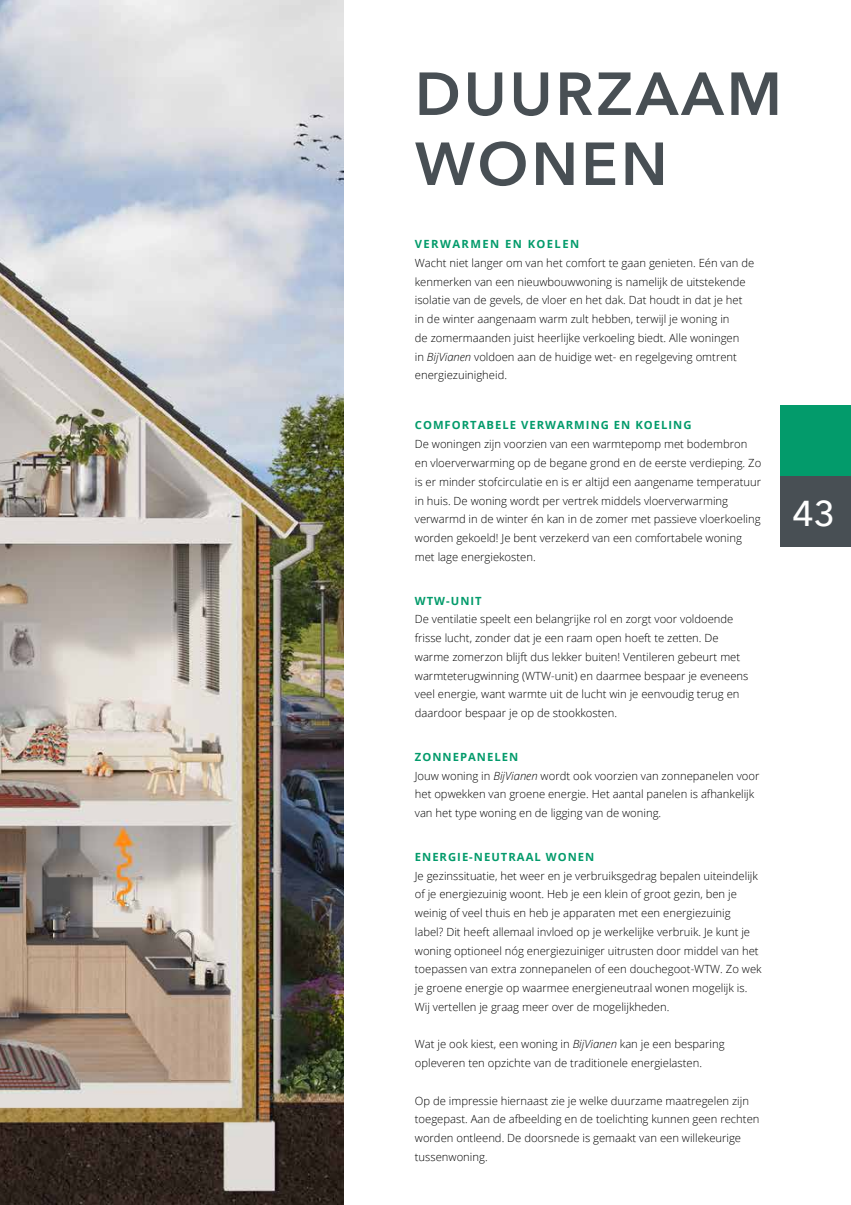
<style>
.page{position:relative;width:851px;height:1205px;background:#fff}
.page>*{position:absolute;margin:0;border:0;box-sizing:border-box;transform-origin:0 0}
.t1{font:600 60px/70px "Avenir Next";letter-spacing:.05em;color:#484f54}
.t2{font:500 35.88px "Avenir Next";color:#fff}
.t3{font:300 11.25px/18.8px "Open Sans";color:#000}
.t4{font:700 11.25px "Open Sans";letter-spacing:.09em;color:#039b6b}
.t5{font:700 11.25px "Open Sans";letter-spacing:.125em;color:#039b6b}
.s1{font-style:italic}
.s2{font-weight:700;color:#039b6b}
</style>
<div class="page">
<img style="left:0;top:0;width:344px;height:1205px">
<div style="left:780px;top:476px;width:70px;height:71px;background:#484f54"></div>
<div style="left:780px;top:405px;width:70px;height:71px;background:#039b6b"></div>
<h1 class="t1" style="left:415px;top:58px;width:368px">DUURZAAM<br>WONEN</h1>
<p class="t5" style="left:415px;top:236px;width:166px">VERWARMEN EN KOELEN</p>
<p class="t3" style="left:415px;top:253px;width:341px">Wacht niet langer om van het comfort te gaan genieten. Eén van de kenmerken van een nieuwbouwwoning is namelijk de uitstekende isolatie van de gevels, de vloer en het dak. Dat houdt in dat je het in de winter aangenaam warm zult hebben, terwijl je woning in<br>de zomermaanden juist heerlijke verkoeling biedt. Alle woningen<br>in <span class="s1">BijVianen</span> voldoen aan de huidige wet- en regelgeving omtrent energiezuinigheid.</p>
<p class="t4" style="left:415px;top:417px;width:278px">COMFORTABELE VERWARMING EN KOELING</p>
<p class="t3" style="left:415px;top:434px;width:348px">De woningen zijn voorzien van een warmtepomp met bodembron en vloerverwarming op de begane grond en de eerste verdieping. Zo is er minder stofcirculatie en is er altijd een aangename temperatuur in huis. De woning wordt per vertrek middels vloerverwarming verwarmd in de winter én kan in de zomer met passieve vloerkoeling worden gekoeld! Je bent verzekerd van een comfortabele woning met lage energiekosten.</p>
<p class="t4" style="left:415px;top:592px;width:68px">WTW-UNIT</p>
<p class="t3" style="left:415px;top:609px;width:335px">De ventilatie speelt een belangrijke rol en zorgt voor voldoende frisse lucht, zonder dat je een raam open hoeft te zetten. De warme zomerzon blijft dus lekker buiten! Ventileren gebeurt met warmteterugwinning (WTW-unit) en daarmee bespaar je eveneens veel energie, want warmte uit de lucht win je eenvoudig terug en daardoor bespaar je op de stookkosten.</p>
<p class="t3" style="left:415px;top:747px;width:346px"><span class="s2">ZONNEPANELEN<br></span>Jouw woning in <span class="s1">BijVianen</span> wordt ook voorzien van zonnepanelen voor het opwekken van groene energie. Het aantal panelen is afhankelijk van het type woning en de ligging van de woning.</p>
<p class="t4" style="left:415px;top:849px;width:181px">ENERGIE-NEUTRAAL WONEN</p>
<p class="t3" style="left:415px;top:866px;width:348px">Je gezinssituatie, het weer en je verbruiksgedrag bepalen uiteindelijk of je energiezuinig woont. Heb je een klein of groot gezin, ben je weinig of veel thuis en heb je apparaten met een energiezuinig label? Dit heeft allemaal invloed op je werkelijke verbruik. Je kunt je woning optioneel nóg energiezuiniger uitrusten door middel van het toepassen van extra zonnepanelen of een douchegoot-WTW. Zo wek je groene energie op waarmee energieneutraal wonen mogelijk is.<br>Wij vertellen je graag meer over de mogelijkheden.</p>
<p class="t3" style="left:415px;top:1034px;width:311px">Wat je ook kiest, een woning in <span class="s1">BijVianen</span> kan je een besparing opleveren ten opzichte van de traditionele energielasten.</p>
<p class="t3" style="left:415px;top:1091px;width:346px">Op de impressie hiernaast zie je welke duurzame maatregelen zijn toegepast. Aan de afbeelding en de toelichting kunnen geen rechten worden ontleend. De doorsnede is gemaakt van een willekeurige tussenwoning.</p>
<h2 class="t2" style="left:792px;top:483px;width:44px">43</h2>
</div>
